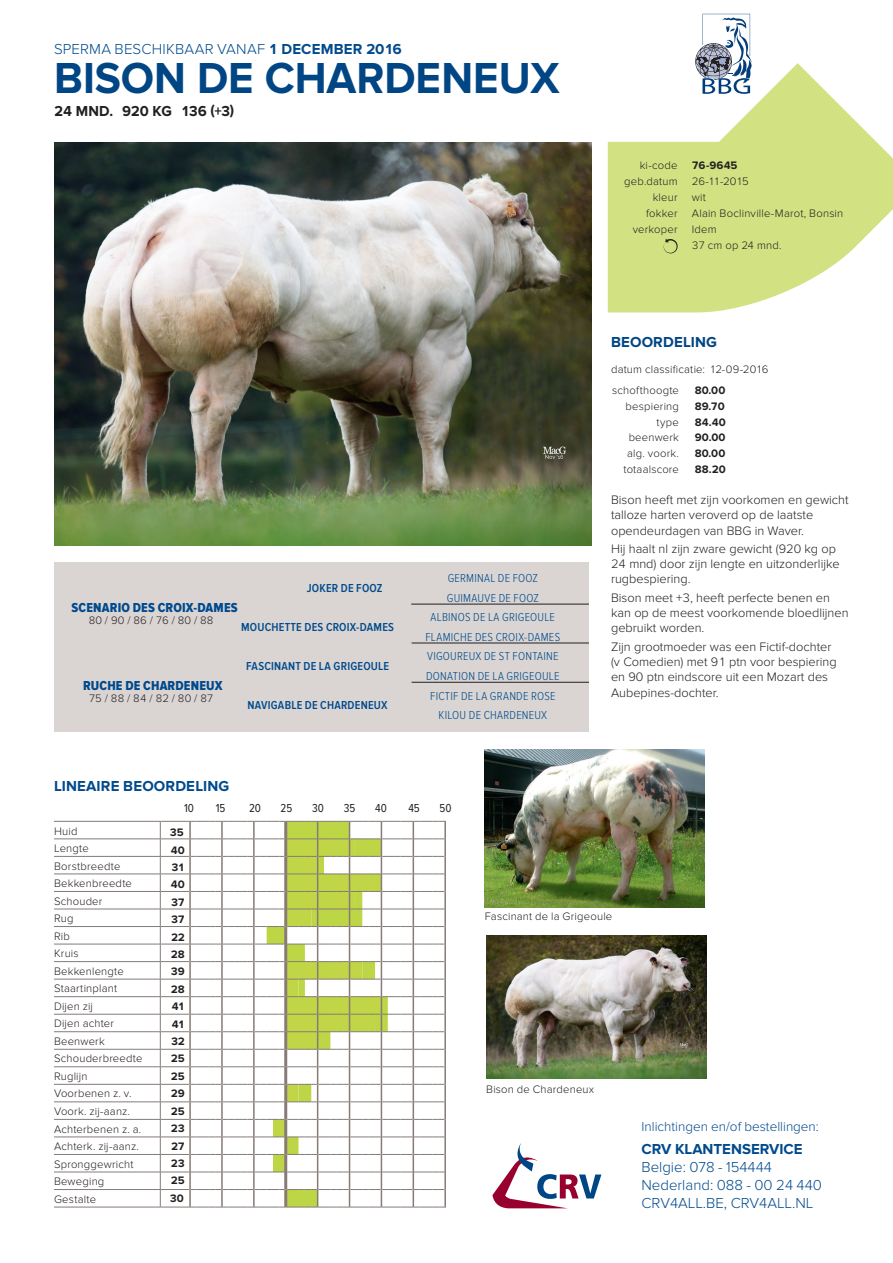
<style>
.page{position:relative;width:893px;height:1263px;background:#fff}
.page>*{position:absolute;margin:0;border:0;box-sizing:border-box;transform-origin:0 0}
.t1{font:700 45px "Proxima Nova";color:#004684}
.t2{font:300 15px/18px "Proxima Nova";color:#004a8d}
.t3{font:700 15px "Proxima Nova";color:#004a8d}
.t4{font:700 15px "Proxima Nova";letter-spacing:-.01em;color:#231f20}
.t5{font:700 15px "Proxima Nova";letter-spacing:.01em;color:#004684}
.t6{font:13.5px "Proxima Nova Cond Extrabld";letter-spacing:.01em;color:#004a8d}
.t7{font:300 13.5px "Proxima Nova";color:#004a8d}
.t8{font:300 12.75px/15.3px "Proxima Nova";color:#231f20}
.t9{font:300 12px/19.5px "Proxima Nova Cond";letter-spacing:.02em;color:#004a8d;text-align:center}
.t10{font:600 12px "Proxima Nova Cond";letter-spacing:.02em;color:#004a8d}
.t11{font:12px "Proxima Nova Cond";color:#231f20}
.t12{font:300 11.25px/17.5px "Proxima Nova";letter-spacing:.015em;color:#231f20;text-align:right}
.t13{font:700 11.25px/17.4px "Proxima Nova";color:#231f20;text-align:justify}
.s1{font-weight:700}
</style>
<div class="page">
<svg style="left:608px;top:63px;width:285px;height:249px;fill:#d2e182"></svg>
<div style="left:54px;top:562px;width:535px;height:169px;background:#dad5d2"></div>
<img style="left:54px;top:143px;width:537px;height:403px">
<img style="left:485px;top:749px;width:220px;height:159px">
<img style="left:486px;top:935px;width:220px;height:144px">
<hr style="left:412px;top:682px;width:177px;height:1px;background:#231f20">
<hr style="left:412px;top:643px;width:177px;height:1px;background:#231f20">
<hr style="left:411px;top:604px;width:178px;height:1px;background:#231f20">
<svg style="left:663px;top:238px;width:15px;height:15px"></svg>
<hr style="left:54px;top:821px;width:106px;height:1px;background:#867b76">
<hr style="left:54px;top:839px;width:106px;height:1px;background:#867b76">
<hr style="left:54px;top:856px;width:106px;height:1px;background:#867b76">
<hr style="left:54px;top:874px;width:106px;height:1px;background:#867b76">
<hr style="left:54px;top:891px;width:106px;height:1px;background:#867b76">
<hr style="left:54px;top:909px;width:106px;height:1px;background:#867b76">
<hr style="left:54px;top:926px;width:106px;height:1px;background:#867b76">
<hr style="left:54px;top:944px;width:106px;height:1px;background:#867b76">
<hr style="left:54px;top:961px;width:106px;height:1px;background:#867b76">
<hr style="left:54px;top:979px;width:106px;height:1px;background:#867b76">
<hr style="left:54px;top:996px;width:106px;height:1px;background:#867b76">
<hr style="left:54px;top:1014px;width:106px;height:1px;background:#867b76">
<hr style="left:54px;top:1031px;width:106px;height:1px;background:#867b76">
<hr style="left:54px;top:1049px;width:106px;height:1px;background:#867b76">
<hr style="left:54px;top:1066px;width:106px;height:1px;background:#867b76">
<hr style="left:54px;top:1084px;width:106px;height:1px;background:#867b76">
<hr style="left:54px;top:1101px;width:106px;height:1px;background:#867b76">
<hr style="left:54px;top:1119px;width:106px;height:1px;background:#867b76">
<hr style="left:54px;top:1137px;width:106px;height:1px;background:#867b76">
<hr style="left:54px;top:1154px;width:106px;height:1px;background:#867b76">
<hr style="left:54px;top:1172px;width:106px;height:1px;background:#867b76">
<hr style="left:54px;top:1189px;width:106px;height:1px;background:#867b76">
<hr style="left:54px;top:1207px;width:106px;height:1px;background:#867b76">
<svg style="left:160px;top:821px;width:286px;height:387px"></svg>
<svg style="left:696px;top:14px;width:56px;height:80px"></svg>
<svg style="left:492px;top:1143px;width:109px;height:65px"></svg>
<h2 class="t2" style="left:54px;top:40px;width:349px">SPERMA BESCHIKBAAR VANAF <span class="s1">1 DECEMBER 2016</span></h2>
<h1 class="t1" style="left:54px;top:52px;width:507px">BISON DE CHARDENEUX</h1>
<h2 class="t4" style="left:54px;top:102px;width:182px">24 MND. 920 KG 136 (+3)</h2>
<p class="t10" style="left:307px;top:581px;width:77px">JOKER DE FOOZ</p>
<p class="t10" style="left:241px;top:620px;width:154px">MOUCHETTE DES CROIX-DAMES</p>
<p class="t10" style="left:246px;top:659px;width:145px">FASCINANT DE LA GRIGEOULE</p>
<p class="t10" style="left:247px;top:699px;width:142px">NAVIGABLE DE CHARDENEUX</p>
<p class="t6" style="left:72px;top:599px;width:168px">SCENARIO DES CROIX-DAMES</p>
<p class="t12" style="left:89px;top:611px;width:126px">80 / 90 / 86 / 76 / 80 / 88</p>
<p class="t6" style="left:83px;top:678px;width:141px">RUCHE DE CHARDENEUX</p>
<p class="t12" style="left:89px;top:689px;width:126px">75 / 88 / 84 / 82 / 80 / 87</p>
<p class="t9" style="left:425px;top:569px;width:136px">GERMINAL DE FOOZ<br>GUIMAUVE DE FOOZ<br>ALBINOS DE LA GRIGEOULE<br>FLAMICHE DES CROIX-DAMES<br>VIGOUREUX DE ST FONTAINE<br>DONATION DE LA GRIGEOULE<br>FICTIF DE LA GRANDE ROSE<br>KILOU DE CHARDENEUX</p>
<p class="t12" style="left:624px;top:158px;width:55px;line-height:15.9px">ki-code geb.datum kleur fokker verkoper</p>
<p class="t13" style="left:692px;top:157px;width:47px">76-9645</p>
<p class="t12" style="left:692px;top:174px;width:153px;line-height:15.9px;text-align:left">26-11-2015<br>wit<br>Alain Boclinville-Marot, Bonsin<br>Idem<br>37 cm op 24 mnd.</p>
<h2 class="t5" style="left:611px;top:334px;width:107px">BEOORDELING</h2>
<p class="t12" style="left:611px;top:360px;width:159px">datum classificatie: 12-09-2016</p>
<p class="t13" style="left:695px;top:382px;width:33px;line-height:15.9px">80.00<br>89.70<br>84.40<br>90.00<br>80.00<br>88.20</p>
<p class="t8" style="left:611px;top:492px;width:239px">Bison heeft met zijn voorkomen en gewicht talloze harten veroverd op de laatste opendeurdagen van BBG in Waver.</p>
<p class="t8" style="left:611px;top:541px;width:230px">Hij haalt nl zijn zware gewicht (920 kg op<br>24 mnd) door zijn lengte en uitzonderlijke rugbespiering.</p>
<p class="t8" style="left:611px;top:590px;width:239px">Bison meet +3, heeft perfecte benen en kan op de meest voorkomende bloedlijnen gebruikt worden.</p>
<p class="t8" style="left:611px;top:639px;width:227px">Zijn grootmoeder was een Fictif-dochter (v Comedien) met 91 ptn voor bespiering en 90 ptn eindscore uit een Mozart des Aubepines-dochter.</p>
<p class="t12" style="left:612px;top:382px;width:68px;line-height:15.9px">schofthoogte bespiering type beenwerk alg. voork. totaalscore</p>
<h2 class="t3" style="left:54px;top:777px;width:177px">LINEAIRE BEOORDELING</h2>
<p class="t12" style="left:54px;top:822px;width:90px;text-align:left">Huid<br>Lengte<br>Borstbreedte<br>Bekkenbreedte<br>Schouder<br>Rug<br>Rib<br>Kruis<br>Bekkenlengte<br>Staartinplant<br>Dijen zij<br>Dijen achter<br>Beenwerk<br>Schouderbreedte<br>Ruglijn<br>Voorbenen z. v.<br>Voork. zij-aanz.<br>Achterbenen z. a.<br>Achterk. zij-aanz.<br>Spronggewricht<br>Beweging<br>Gestalte</p>
<p class="t11" style="left:184px;top:801px;width:11px">10</p>
<p class="t11" style="left:216px;top:801px;width:11px">15</p>
<p class="t11" style="left:249px;top:801px;width:14px">20</p>
<p class="t11" style="left:281px;top:801px;width:13px">25</p>
<p class="t11" style="left:312px;top:801px;width:13px">30</p>
<p class="t11" style="left:344px;top:801px;width:13px">35</p>
<p class="t11" style="left:375px;top:801px;width:13px">40</p>
<p class="t11" style="left:408px;top:801px;width:13px">45</p>
<p class="t11" style="left:440px;top:801px;width:14px">50</p>
<p class="t13" style="left:170px;top:824px;width:17px">35<br>40<br>31<br>40<br>37<br>37<br>22<br>28<br>39<br>28<br>41<br>41<br>32<br>25<br>25<br>29<br>25<br>23<br>27<br>23<br>25<br>30</p>
<p class="t12" style="left:485px;top:907px;width:129px">Fascinant de la Grigeoule</p>
<p class="t12" style="left:486px;top:1081px;width:110px">Bison de Chardeneux</p>
<p class="t7" style="left:641px;top:1119px;width:179px">Inlichtingen en/of bestellingen:</p>
<h2 class="t3" style="left:641px;top:1140px;width:163px">CRV KLANTENSERVICE</h2>
<h2 class="t2" style="left:641px;top:1158px;width:182px">Belgie: 078 - 154444<br>Nederland: 088 - 00 24 440<br>CRV4ALL.BE, CRV4ALL.NL</h2>
</div>
